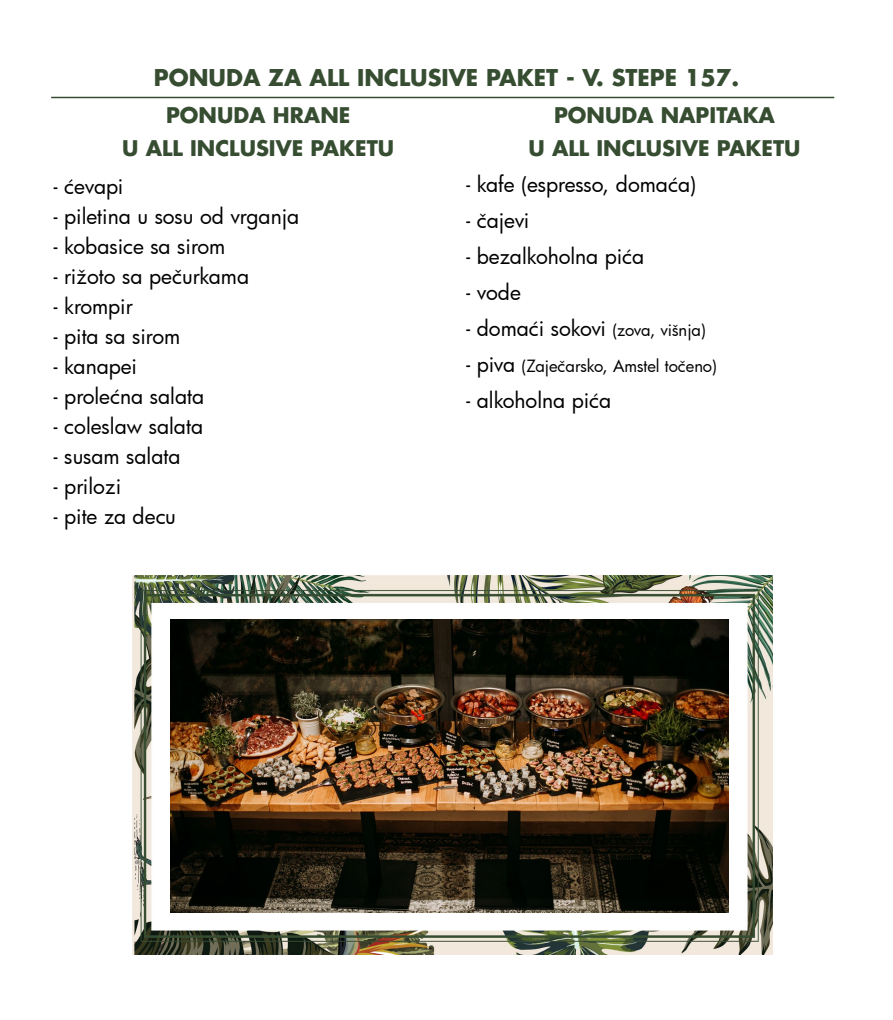
<style>
.page{position:relative;width:893px;height:1020px;background:#fff}
.page>*{position:absolute;margin:0;border:0;box-sizing:border-box;transform-origin:0 0}
.t1{font:700 22.5px "Futura";color:#364d31}
.t2{font:21px "Futura";color:#000}
.t3{font:700 21px/33px "Futura";color:#364d31;text-align:center}
.t4{font:16.5px "Futura";letter-spacing:-.005em;color:#000}
.s1{font-size:16.5px}
.s2{font-size:21px}
</style>
<div class="page">
<img style="left:132px;top:575px;width:640px;height:380px">
<img style="left:170px;top:620px;width:558px;height:293px">
<hr style="left:51px;top:97px;width:783px;height:1px;background:#364d31">
<p class="t1" style="left:154px;top:62px;width:587px">PONUDA ZA ALL INCLUSIVE PAKET - V. STEPE 157.</p>
<p class="t3" style="left:122px;top:99px;width:274px">PONUDA HRANE<br>U ALL INCLUSIVE PAKETU</p>
<p class="t2" style="left:53px;top:172px;width:71px">- ćevapi</p>
<p class="t2" style="left:53px;top:202px;width:247px">- piletina u sosu od vrganja</p>
<p class="t2" style="left:53px;top:232px;width:173px">- kobasice sa sirom</p>
<p class="t2" style="left:53px;top:262px;width:197px">- rižoto sa pečurkama</p>
<p class="t2" style="left:53px;top:292px;width:81px">- krompir</p>
<p class="t2" style="left:53px;top:322px;width:128px">- pita sa sirom</p>
<p class="t2" style="left:53px;top:352px;width:85px">- kanapei</p>
<p class="t2" style="left:53px;top:382px;width:152px">- prolećna salata</p>
<p class="t2" style="left:53px;top:412px;width:151px">- coleslaw salata</p>
<p class="t2" style="left:53px;top:442px;width:129px">- susam salata</p>
<p class="t2" style="left:53px;top:472px;width:69px">- prilozi</p>
<p class="t2" style="left:53px;top:502px;width:124px">- pite za decu</p>
<p class="t3" style="left:528px;top:99px;width:274px">PONUDA NAPITAKA<br>U ALL INCLUSIVE PAKETU</p>
<p class="t2" style="left:466px;top:170px;width:232px">- kafe (espresso, domaća)</p>
<p class="t2" style="left:466px;top:206px;width:65px">- čajevi</p>
<p class="t2" style="left:466px;top:242px;width:180px">- bezalkoholna pića</p>
<p class="t2" style="left:466px;top:278px;width:56px">- vode</p>
<p class="t2" style="left:466px;top:314px;width:241px">- domaći sokovi <span class="s1">(zova, višnja)</span></p>
<p class="t4" style="left:466px;top:355px;width:252px"><span class="s2">- piva</span> (Zaječarsko, Amstel točeno)</p>
<p class="t2" style="left:466px;top:386px;width:147px">- alkoholna pića</p>
</div>
